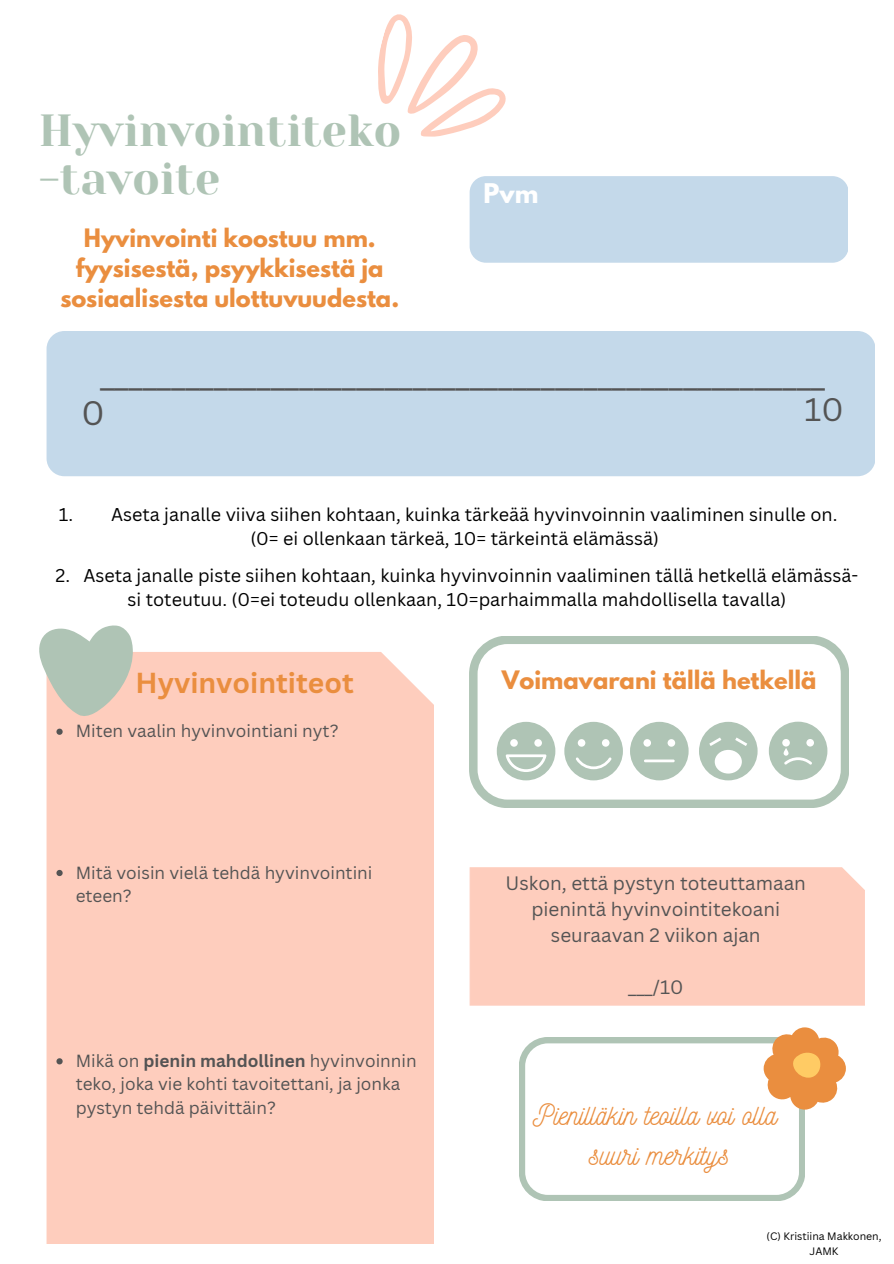
<style>
.page{position:relative;width:894px;height:1264px;background:#fff}
.page>*{position:absolute;margin:0;border:0;box-sizing:border-box;transform-origin:0 0}
.t1{font:44.85px "Yeseva One";color:#afc4b5}
.t2{font:33px "Canva Sans";color:#545454}
.t3{font:31.65px "Canva Sans";color:#545454}
.t4{font:28.5px "Nickainley";color:#ea8e3f}
.t5{font:700 28.2px "Canva Sans";color:#ea8e3f}
.t6{font:700 24px "League Spartan";color:#fff}
.t7{font:700 22.5px/30.5px "League Spartan";color:#ea8e3f;text-align:center}
.t8{font:18.9px/26px "Canva Sans";color:#545454;text-align:center}
.t9{font:18px "Canva Sans";color:#000}
.t10{font:17.1px/23.5px "Canva Sans";color:#545454}
.t11{font:10.5px/14px "Canva Sans";color:#000;text-align:center}
.s1{font-weight:700}
</style>
<div class="page">
<div style="left:469px;top:176px;width:379px;height:87px;background:#c4d9ea;border-radius:16px"></div>
<div style="left:47px;top:331px;width:828px;height:145px;background:#c4d9ea;border-radius:18px"></div>
<div style="left:47px;top:652px;width:387px;height:591px;background:#fecdbd"></div>
<div style="left:469px;top:867px;width:395px;height:138px;background:#fecdbd"></div>
<svg style="left:519px;top:1037px;width:285px;height:163px"></svg>
<svg style="left:763px;top:1027px;width:82px;height:82px"></svg>
<svg style="left:39px;top:625px;width:94px;height:92px;background:#c6ccbf"></svg>
<svg style="left:378px;top:14px;width:128px;height:123px"></svg>
<svg style="left:469px;top:636px;width:379px;height:171px"></svg>
<svg style="left:496px;top:721px;width:59px;height:59px"></svg>
<svg style="left:564px;top:721px;width:58px;height:59px"></svg>
<svg style="left:629px;top:721px;width:59px;height:59px"></svg>
<svg style="left:768px;top:721px;width:59px;height:59px"></svg>
<svg style="left:698px;top:721px;width:59px;height:59px"></svg>
<svg style="left:56px;top:728px;width:7px;height:6px"></svg>
<svg style="left:56px;top:869px;width:7px;height:7px"></svg>
<svg style="left:56px;top:1058px;width:7px;height:6px"></svg>
<p class="t1" style="left:39px;top:105px;width:364px">Hyvinvointiteko</p>
<p class="t1" style="left:39px;top:153px;width:183px">-tavoite</p>
<p class="t7" style="left:60px;top:225px;width:340px">Hyvinvointi koostuu mm. fyysisestä, psyykkisestä ja sosiaalisesta ulottuvuudesta.</p>
<p class="t6" style="left:483px;top:181px;width:56px">Pvm</p>
<p class="t2" style="left:100px;top:352px;width:726px">___________________________________________________</p>
<p class="t2" style="left:81px;top:390px;width:25px">0</p>
<p class="t3" style="left:804px;top:387px;width:41px">10</p>
<p class="t9" style="left:59px;top:501px;width:780px">1. Aseta janalle viiva siihen kohtaan, kuinka tärkeää hyvinvoinnin vaaliminen sinulle on.</p>
<p class="t9" style="left:250px;top:526px;width:410px">(0= ei ollenkaan tärkeä, 10= tärkeintä elämässä)</p>
<p class="t9" style="left:55px;top:562px;width:804px">2. Aseta janalle piste siihen kohtaan, kuinka hyvinvoinnin vaaliminen tällä hetkellä elämässä-</p>
<p class="t9" style="left:127px;top:587px;width:660px">si toteutuu. (0=ei toteudu ollenkaan, 10=parhaimmalla mahdollisella tavalla)</p>
<p class="t5" style="left:136px;top:663px;width:219px">Hyvinvointiteot</p>
<p class="t10" style="left:76px;top:719px;width:264px">Miten vaalin hyvinvointiani nyt?</p>
<p class="t10" style="left:76px;top:860px;width:298px">Mitä voisin vielä tehdä hyvinvointini eteen?</p>
<p class="t10" style="left:76px;top:1048px;width:342px">Mikä on <span class="s1">pienin mahdollinen</span> hyvinvoinnin teko, joka vie kohti tavoitettani, ja jonka pystyn tehdä päivittäin?</p>
<p class="t7" style="left:501px;top:667px;width:316px">Voimavarani tällä hetkellä</p>
<p class="t8" style="left:505px;top:869px;width:302px">Uskon, että pystyn toteuttamaan pienintä hyvinvointitekoani seuraavan 2 viikon ajan</p>
<p class="t8" style="left:628px;top:973px;width:57px">___/10</p>
<p class="t4" style="left:532px;top:1096px;width:245px">Pienilläkin teoilla voi olla</p>
<p class="t4" style="left:588px;top:1136px;width:142px">suuri merkitys</p>
<p class="t11" style="left:766px;top:1229px;width:116px">(C) Kristiina Makkonen,<br>JAMK</p>
</div>
